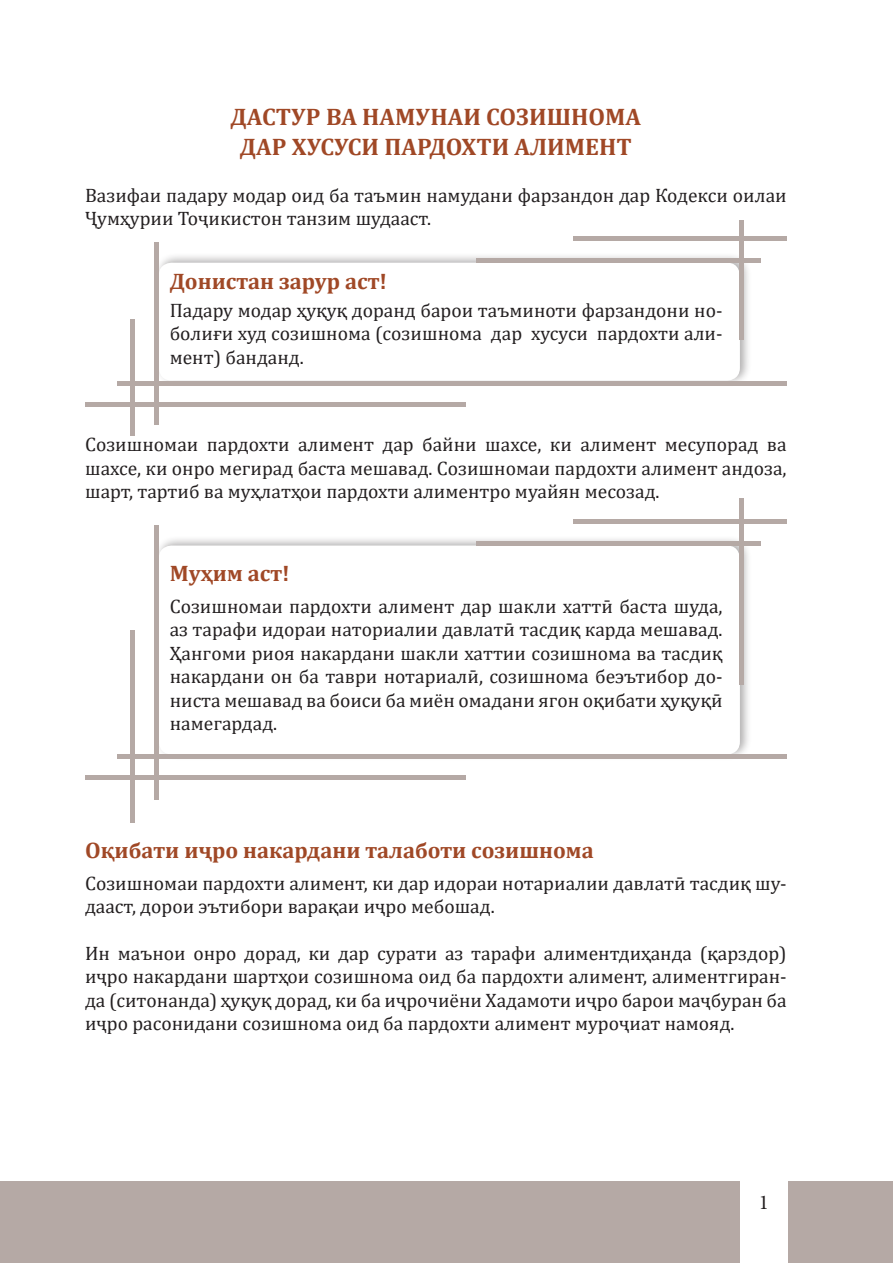
<style>
.page{position:relative;width:893px;height:1263px;background:#fff}
.page>*{position:absolute;margin:0;border:0;box-sizing:border-box;transform-origin:0 0}
.t1{font:700 24px/30px "Cambria";color:#a04826;text-align:center}
.t2{font:700 22.5px "Cambria";color:#a04826}
.t3{font:21px "Minion Pro";color:#231f20}
.t4{font:19.5px/23.4px "Cambria";color:#231f20;text-align:justify}
</style>
<div class="page">
<div style="left:0;top:1181px;width:893px;height:82px;background:#b5a9a5"></div>
<div style="left:740px;top:1168px;width:47px;height:95px;background:#fff"></div>
<svg style="left:85px;top:220px;width:702px;height:216px"></svg>
<svg style="left:85px;top:498px;width:702px;height:324px"></svg>
<p class="t1" style="left:231px;top:101px;width:412px">ДАСТУР ВА НАМУНАИ СОЗИШНОМА<br>ДАР ХУСУСИ ПАРДОХТИ АЛИМЕНТ</p>
<p class="t4" style="left:85px;top:183px;width:703px">Вазифаи падару модар оид ба таъмин намудани фарзандон дар Кодекси оилаи<br>Ҷумҳурии Тоҷикистон танзим шудааст.</p>
<p class="t2" style="left:170px;top:266px;width:219px">Донистан зарур аст!</p>
<p class="t4" style="left:170px;top:298px;width:554px">Падару модар ҳуқуқ доранд барои таъминоти фарзандони но&shy;болиғи худ созишнома (созишнома дар хусуси пардохти али&shy;мент) банданд.</p>
<p class="t4" style="left:85px;top:433px;width:703px">Созишномаи пардохти алимент дар байни шахсе, ки алимент месупорад ва шахсе, ки онро мегирад баста мешавад. Созишномаи пардохти алимент андоза, шарт, тартиб ва муҳлатҳои пардохти алиментро муайян месозад.</p>
<p class="t2" style="left:170px;top:557px;width:121px">Муҳим аст!</p>
<p class="t4" style="left:170px;top:594px;width:554px">Созишномаи пардохти алимент дар шакли хаттӣ баста шуда, аз тарафи идораи наториалии давлатӣ тасдиқ карда мешавад.<br>Ҳангоми риоя накардани шакли хаттии созишнома ва тасдиқ накардани он ба таври нотариалӣ, созишнома беэътибор до&shy;ниста мешавад ва боиси ба миён омадани ягон оқибати ҳуқуқӣ намегардад.</p>
<p class="t2" style="left:85px;top:834px;width:510px">Оқибати иҷро накардани талаботи созишнома</p>
<p class="t4" style="left:85px;top:871px;width:703px">Созишномаи пардохти алимент, ки дар идораи нотариалии давлатӣ тасдиқ шу&shy;дааст, дорои эътибори варақаи иҷро мебошад.</p>
<p class="t4" style="left:85px;top:942px;width:703px">Ин маънои онро дорад, ки дар сурати аз тарафи алиментдиҳанда (қарздор) иҷро накардани шартҳои созишнома оид ба пардохти алимент, алиментгиран&shy;да (ситонанда) ҳуқуқ дорад, ки ба иҷрочиёни Хадамоти иҷро барои маҷбуран ба иҷро расонидани созишнома оид ба пардохти алимент муроҷиат намояд.</p>
<p class="t3" style="left:759px;top:1188px;width:12px">1</p>
</div>
